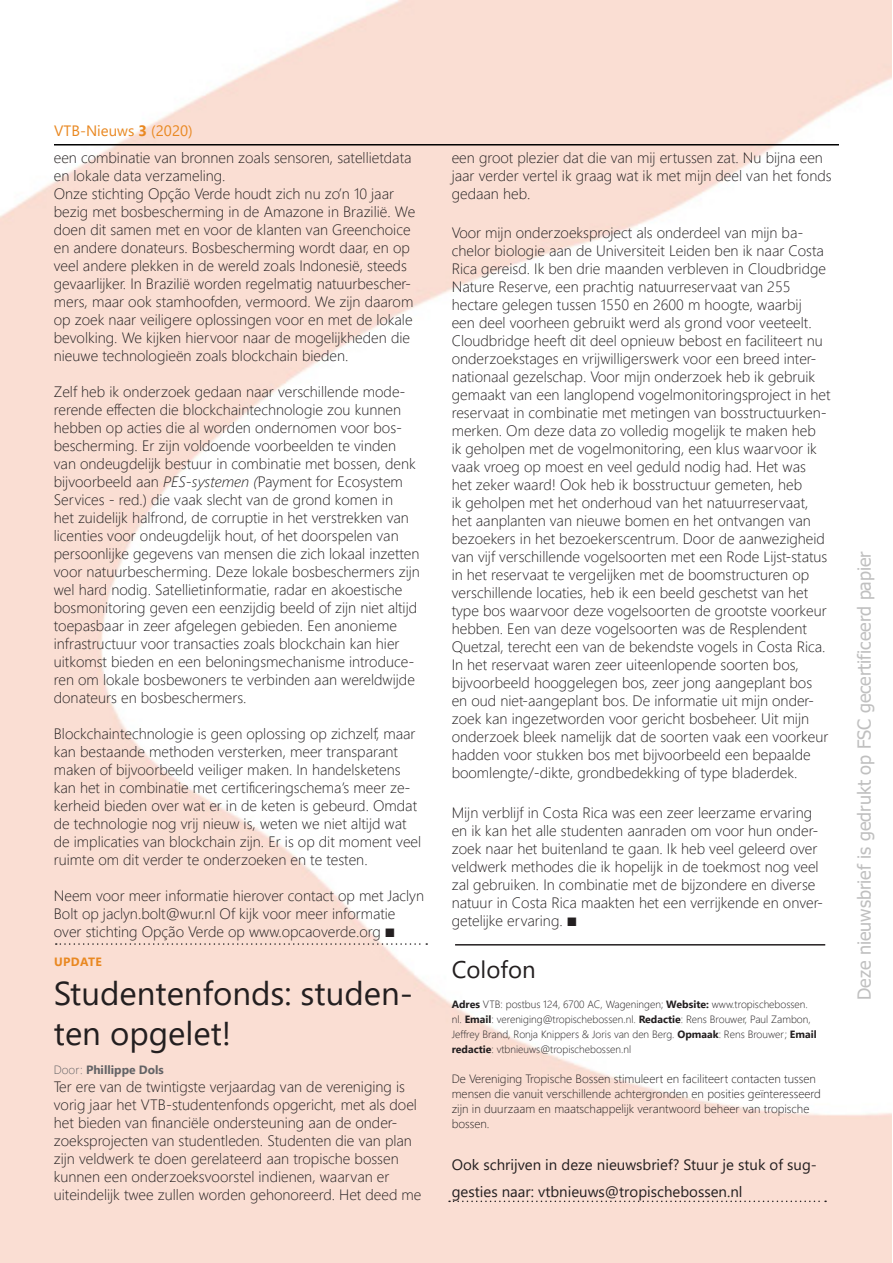
<style>
.page{position:relative;width:893px;height:1263px;background:#fff}
.page>*{position:absolute;margin:0;border:0;box-sizing:border-box;transform-origin:0 0}
.basis_tekst{font:33px/39.6px "Segoe UI";color:#231f20}
.colofon{font:24px "Segoe UI";color:#231f20}
.t1{font:18px "Tahoma";color:#c0c0c0}
.comun_kop{font:300 15px/18px "Segoe UI";color:#231f20}
.basis_tekst-2{font:300 15px/18px "Segoe UI";color:#231f20}
.colofon-2{font:15px/27px "Segoe UI";color:#231f20}
.t2{font:15px "Segoe UI";color:#e98821}
.colofon-3{font:300 12px/15px "Segoe UI";color:#231f20}
.comun_kop-2{font:700 12px "Segoe UI";color:#636366}
.basis_tekst-3{font:700 12px "Segoe UI";letter-spacing:.035em;color:#e98821}
.colofon-4{font:300 10.5px/15px "Segoe UI";color:#231f20}
.s1{font-weight:700}
.s2{font-style:italic}
.s3{font-weight:400;font-size:12px}
.s4{font-weight:300}
</style>
<div class="page">
<img style="left:0;top:0;width:892px;height:1263px">
<svg style="left:449px;top:1200px;width:377px;height:2px"></svg>
<svg style="left:56px;top:943px;width:371px;height:2px"></svg>
<hr style="left:54px;top:144px;width:785px;height:2px;background:#000">
<hr style="left:455px;top:944px;width:370px;height:1px;background:#231f20">
<p class="t2" style="left:54px;top:116px;width:140px">VTB-Nieuws <span class="s1">3</span> (2020)</p>
<p class="basis_tekst-2" style="left:54px;top:147px;width:359px">een combinatie van bronnen zoals sensoren, satellietdata en lokale data verzameling.</p>
<p class="basis_tekst-2" style="left:54px;top:183px;width:363px">Onze stichting Opção Verde houdt zich nu zo’n 10 jaar bezig met bosbescherming in de Amazone in Brazilië. We doen dit samen met en voor de klanten van Greenchoice en andere donateurs. Bosbescherming wordt daar, en op veel andere plekken in de wereld zoals Indonesië, steeds gevaarlijker. In Brazilië worden regelmatig natuurbescher&shy;mers, maar ook stamhoofden, vermoord. We zijn daarom op zoek naar veiligere oplossingen voor en met de lokale bevolking. We kijken hiervoor naar de mogelijkheden die nieuwe technologieën zoals blockchain bieden.</p>
<p class="basis_tekst-2" style="left:54px;top:381px;width:368px">Zelf heb ik onderzoek gedaan naar verschillende mode&shy;rerende effecten die blockchaintechnologie zou kunnen hebben op acties die al worden ondernomen voor bos&shy;bescherming. Er zijn voldoende voorbeelden te vinden van ondeugdelijk bestuur in combinatie met bossen, denk bijvoorbeeld aan <span class="s2">PES-systemen (</span>Payment for Ecosystem Services - red.) die vaak slecht van de grond komen in<br>het zuidelijk halfrond, de corruptie in het verstrekken van licenties voor ondeugdelijk hout, of het doorspelen van persoonlijke gegevens van mensen die zich lokaal inzetten voor natuurbescherming. Deze lokale bosbeschermers zijn wel hard nodig. Satellietinformatie, radar en akoestische bosmonitoring geven een eenzijdig beeld of zijn niet altijd toepasbaar in zeer afgelegen gebieden. Een anonieme infrastructuur voor transacties zoals blockchain kan hier uitkomst bieden en een beloningsmechanisme introduce&shy;ren om lokale bosbewoners te verbinden aan wereldwijde donateurs en bosbeschermers.</p>
<p class="basis_tekst-2" style="left:54px;top:723px;width:369px">Blockchaintechnologie is geen oplossing op zichzelf, maar kan bestaande methoden versterken, meer transparant maken of bijvoorbeeld veiliger maken. In handelsketens kan het in combinatie met certificeringschema’s meer ze&shy;kerheid bieden over wat er in de keten is gebeurd. Omdat de technologie nog vrij nieuw is, weten we niet altijd wat de implicaties van blockchain zijn. Er is op dit moment veel ruimte om dit verder te onderzoeken en te testen.</p>
<p class="basis_tekst-2" style="left:54px;top:885px;width:372px">Neem voor meer informatie hierover contact op met Jaclyn<br>Bolt op jaclyn.bolt@wur.nl Of kijk voor meer informatie over stichting Opção Verde op www.opcaoverde.org <span class="s3">■</span></p>
<p class="basis_tekst-3" style="left:54px;top:950px;width:49px">UPDATE</p>
<p class="basis_tekst" style="left:54px;top:971px;width:361px">Studentenfonds: studen&shy;ten opgelet!</p>
<p class="comun_kop-2" style="left:54px;top:1058px;width:111px"><span class="s4">Door:</span> Phillippe Dols</p>
<p class="comun_kop" style="left:54px;top:1076px;width:369px">Ter ere van de twintigste verjaardag van de vereniging is vorig jaar het VTB-studentenfonds opgericht, met als doel het bieden van financiële ondersteuning aan de onder&shy;zoeksprojecten van studentleden. Studenten die van plan zijn veldwerk te doen gerelateerd aan tropische bossen kunnen een onderzoeksvoorstel indienen, waarvan er uiteindelijk twee zullen worden gehonoreerd. Het deed me</p>
<p class="comun_kop" style="left:452px;top:147px;width:381px">een groot plezier dat die van mij ertussen zat. Nu bijna een jaar verder vertel ik graag wat ik met mijn deel van het fonds gedaan heb.</p>
<p class="comun_kop" style="left:452px;top:222px;width:380px">Voor mijn onderzoeksproject als onderdeel van mijn ba&shy;chelor biologie aan de Universiteit Leiden ben ik naar Costa Rica gereisd. Ik ben drie maanden verbleven in Cloudbridge Nature Reserve, een prachtig natuurreservaat van 255 hectare gelegen tussen 1550 en 2600 m hoogte, waarbij<br>een deel voorheen gebruikt werd als grond voor veeteelt.<br>Cloudbridge heeft dit deel opnieuw bebost en faciliteert nu onderzoekstages en vrijwilligerswerk voor een breed inter&shy;nationaal gezelschap. Voor mijn onderzoek heb ik gebruik gemaakt van een langlopend vogelmonitoringsproject in het reservaat in combinatie met metingen van bosstructuurken&shy;merken. Om deze data zo volledig mogelijk te maken heb<br>ik geholpen met de vogelmonitoring, een klus waarvoor ik vaak vroeg op moest en veel geduld nodig had. Het was<br>het zeker waard! Ook heb ik bosstructuur gemeten, heb<br>ik geholpen met het onderhoud van het natuurreservaat, het aanplanten van nieuwe bomen en het ontvangen van bezoekers in het bezoekerscentrum. Door de aanwezigheid van vijf verschillende vogelsoorten met een Rode Lijst-status in het reservaat te vergelijken met de boomstructuren op verschillende locaties, heb ik een beeld geschetst van het type bos waarvoor deze vogelsoorten de grootste voorkeur hebben. Een van deze vogelsoorten was de Resplendent Quetzal, terecht een van de bekendste vogels in Costa Rica.<br>In het reservaat waren zeer uiteenlopende soorten bos, bijvoorbeeld hooggelegen bos, zeer jong aangeplant bos en oud niet-aangeplant bos. De informatie uit mijn onder&shy;zoek kan ingezetworden voor gericht bosbeheer. Uit mijn onderzoek bleek namelijk dat de soorten vaak een voorkeur hadden voor stukken bos met bijvoorbeeld een bepaalde boomlengte/-dikte, grondbedekking of type bladerdek.</p>
<p class="comun_kop" style="left:452px;top:802px;width:373px">Mijn verblijf in Costa Rica was een zeer leerzame ervaring en ik kan het alle studenten aanraden om voor hun onder&shy;zoek naar het buitenland te gaan. Ik heb veel geleerd over veldwerk methodes die ik hopelijk in de toekmost nog veel zal gebruiken. In combinatie met de bijzondere en diverse natuur in Costa Rica maakten het een verrijkende en onver&shy;getelijke ervaring. <span class="s3">■</span></p>
<p class="colofon" style="left:452px;top:947px;width:85px">Colofon</p>
<p class="colofon-4" style="left:452px;top:996px;width:366px"><span class="s1">Adres</span> VTB: postbus 124, 6700 AC, Wageningen; <span class="s1">Website:</span> www.tropischebossen. nl. <span class="s1">Email</span>: vereniging@tropischebossen.nl. <span class="s1">Redactie</span>: Rens Brouwer, Paul Zambon, Jeffrey Brand, Ronja Knippers &amp; Joris van den Berg. <span class="s1">Opmaak</span>: Rens Brouwer; <span class="s1">Email redactie</span>: vtbnieuws@tropischebossen.nl</p>
<p class="colofon-3" style="left:452px;top:1070px;width:371px">De Vereniging Tropische Bossen stimuleert en faciliteert contacten tussen mensen die vanuit verschillende achtergronden en posities geïnteresseerd zijn in duurzaam en maatschappelijk verantwoord beheer van tropische bossen.</p>
<p class="colofon-2" style="left:452px;top:1150px;width:367px">Ook schrijven in deze nieuwsbrief? Stuur je stuk of sug&shy;gesties naar: vtbnieuws@tropischebossen.nl</p>
<p class="t1" style="left:852px;top:1000px;width:450px;rotate:-90deg">Deze nieuwsbrief is gedrukt op FSC gecertificeerd papier</p>
</div>
